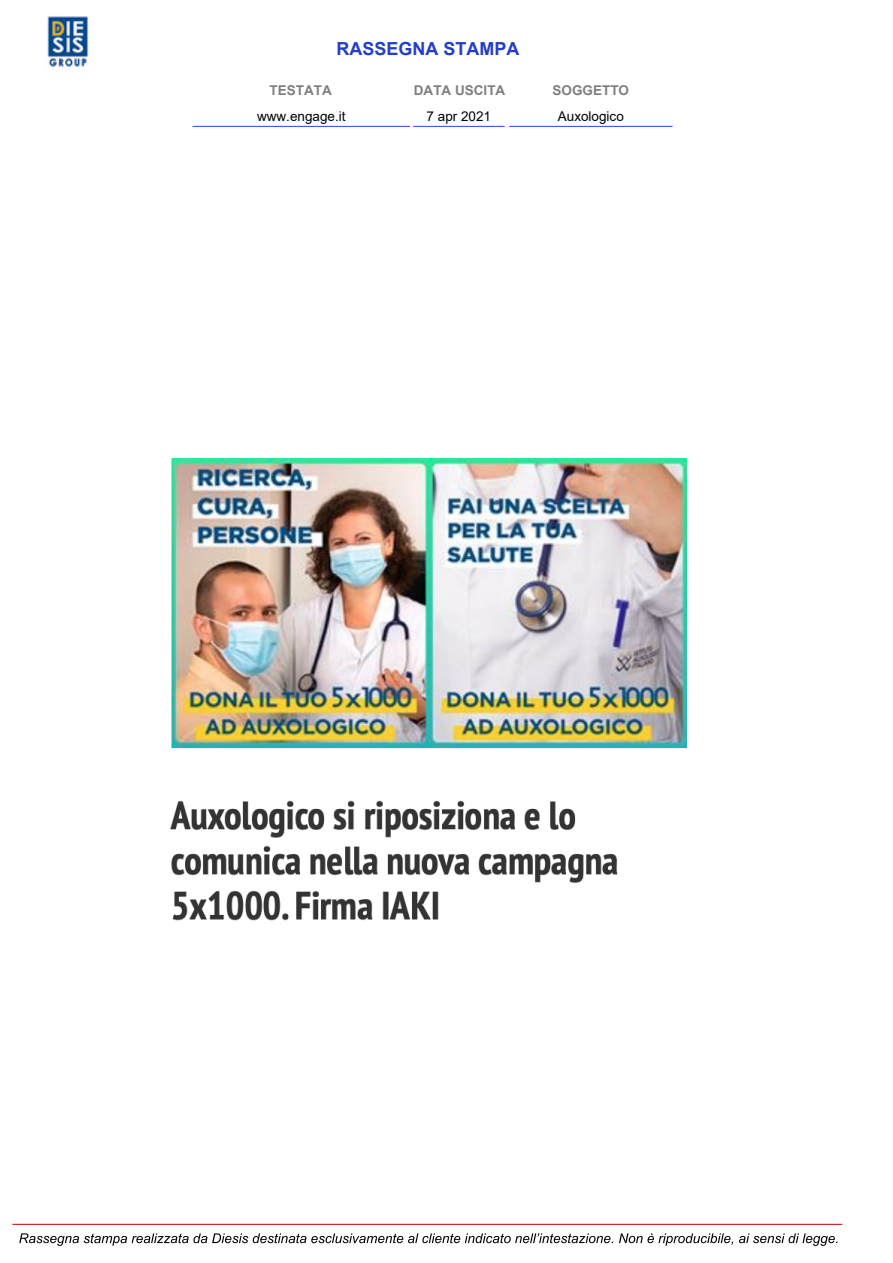
<style>
.page{position:relative;width:893px;height:1263px;background:#fff}
.page>*{position:absolute;margin:0;border:0;box-sizing:border-box;transform-origin:0 0}
.t1{font:700 18px "Arial";color:#243fc7}
.t2{font:13.5px "Arial";color:#000}
.t3{font:700 13.5px "Arial";color:#7f7f7f}
</style>
<div class="page">
<img style="left:47px;top:16px;width:42px;height:51px">
<img style="left:170px;top:458px;width:517px;height:463px">
<hr style="left:193px;top:126px;width:217px;height:1px;background:#2746f9">
<hr style="left:413px;top:126px;width:92px;height:1px;background:#2746f9">
<hr style="left:509px;top:126px;width:164px;height:1px;background:#2746f9">
<svg style="left:19px;top:1233px;width:819px;height:13px"></svg>
<hr style="left:13px;top:1224px;width:829px;height:1px;background:#bd0000">
<h1 class="t1" style="left:337px;top:36px;width:185px">RASSEGNA STAMPA</h1>
<p class="t3" style="left:269px;top:81px;width:64px">TESTATA</p>
<p class="t3" style="left:414px;top:81px;width:93px">DATA USCITA</p>
<p class="t3" style="left:553px;top:81px;width:78px">SOGGETTO</p>
<p class="t2" style="left:257px;top:107px;width:90px">www.engage.it</p>
<p class="t2" style="left:427px;top:107px;width:66px">7 apr 2021</p>
<p class="t2" style="left:558px;top:107px;width:68px">Auxologico</p>
</div>
